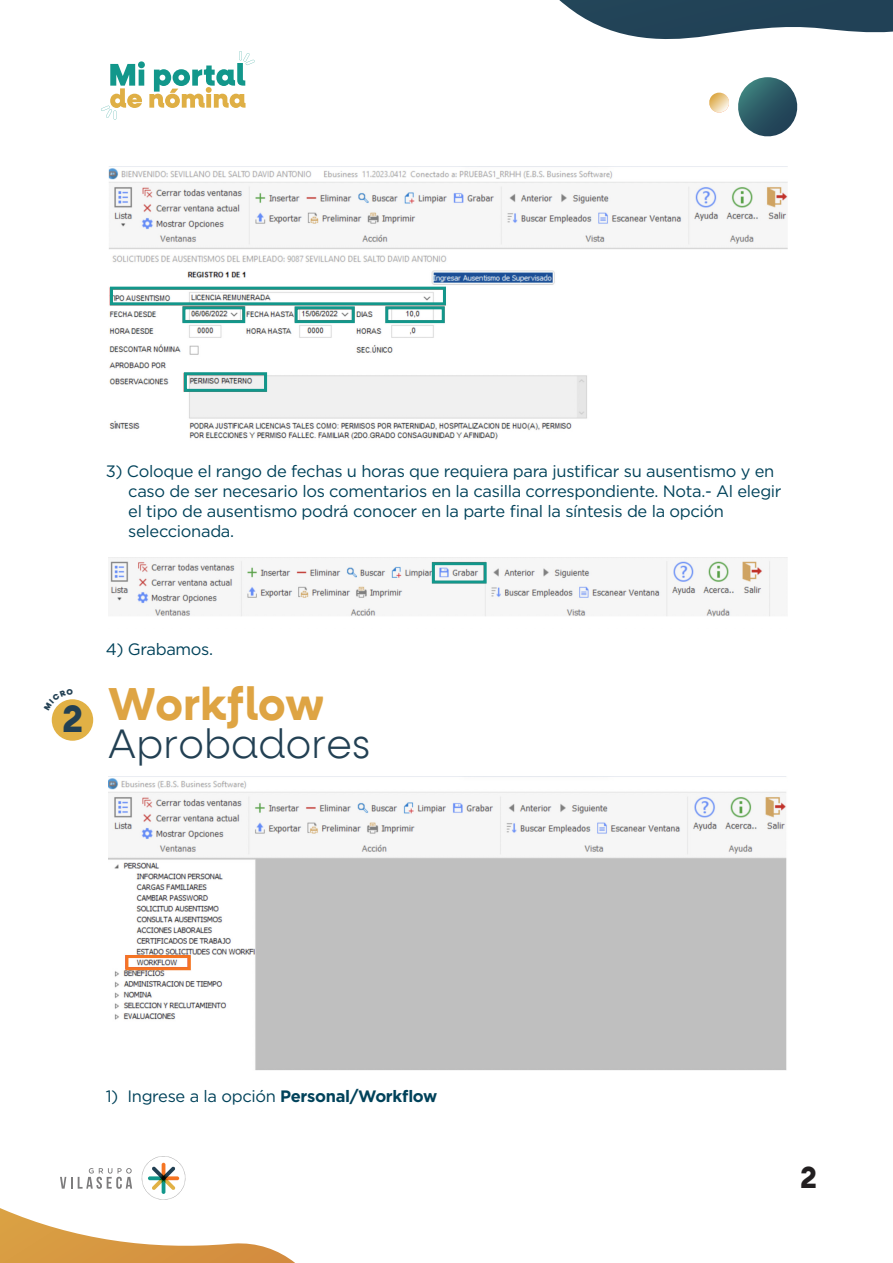
<style>
.page{position:relative;width:893px;height:1263px;background:#fff}
.page>*{position:absolute;margin:0;border:0;box-sizing:border-box;transform-origin:0 0}
.t1{font:700 45.45px "Neulis Alt";color:#dea443}
.t2{font:300 40.5px "Neulis Alt";letter-spacing:.005em;color:#224053}
.t3{font:700 30px "Neulis Alt";color:#221f20}
.t4{font:16.5px/19.8px "Gotham";letter-spacing:-.02em;color:#00425a}
.s1{font-weight:700}
</style>
<div class="page">
<img style="left:108px;top:166px;width:680px;height:274px">
<div style="left:110px;top:287px;width:336px;height:18px;border:3px solid #12978b"></div>
<div style="left:385px;top:306px;width:60px;height:17px;border:3px solid #12978b"></div>
<div style="left:295px;top:306px;width:60px;height:17px;border:3px solid #12978b"></div>
<div style="left:182px;top:306px;width:63px;height:17px;border:3px solid #12978b"></div>
<div style="left:184px;top:372px;width:83px;height:20px;border:3px solid #12978b"></div>
<img style="left:110px;top:560px;width:661px;height:57px">
<div style="left:432px;top:562px;width:55px;height:21px;border:3px solid #12978b"></div>
<img style="left:109px;top:776px;width:678px;height:294px">
<div style="left:125px;top:955px;width:66px;height:15px;border:3px solid #f57523"></div>
<svg style="left:140px;top:1154px;width:47px;height:48px"></svg>
<svg style="left:142px;top:1156px;width:43px;height:44px"></svg>
<svg style="left:60px;top:1168px;width:72px;height:21px"></svg>
<svg style="left:709px;top:77px;width:89px;height:60px"></svg>
<svg style="left:0;top:1208px;width:295px;height:55px"></svg>
<svg style="left:559px;top:0;width:334px;height:39px"></svg>
<svg style="left:101px;top:51px;width:154px;height:69px"></svg>
<div style="left:52px;top:699px;width:41px;height:42px;background:#e1b145;border-radius:50%"></div>
<svg style="left:54px;top:699px;width:19px;height:11px"></svg>
<p class="t4" style="left:128px;top:461px;width:655px;text-indent:-23px">3) Coloque el rango de fechas u horas que requiera para justificar su ausentismo y en caso de ser necesario los comentarios en la casilla correspondiente. Nota.- Al elegir el tipo de ausentismo podrá conocer en la parte final la síntesis de la opción seleccionada.</p>
<p class="t4" style="left:106px;top:639px;width:109px">4) Grabamos.</p>
<h1 class="t1" style="left:62px;top:677px;width:263px"><sub>2</sub> Workflow</h1>
<h2 class="t2" style="left:108px;top:721px;width:264px">Aprobadores</h2>
<p class="t4" style="left:106px;top:1085px;width:333px">1) Ingrese a la opción <span class="s1">Personal/Workflow</span></p>
<h3 class="t3" style="left:800px;top:1159px;width:18px">2</h3>
</div>
